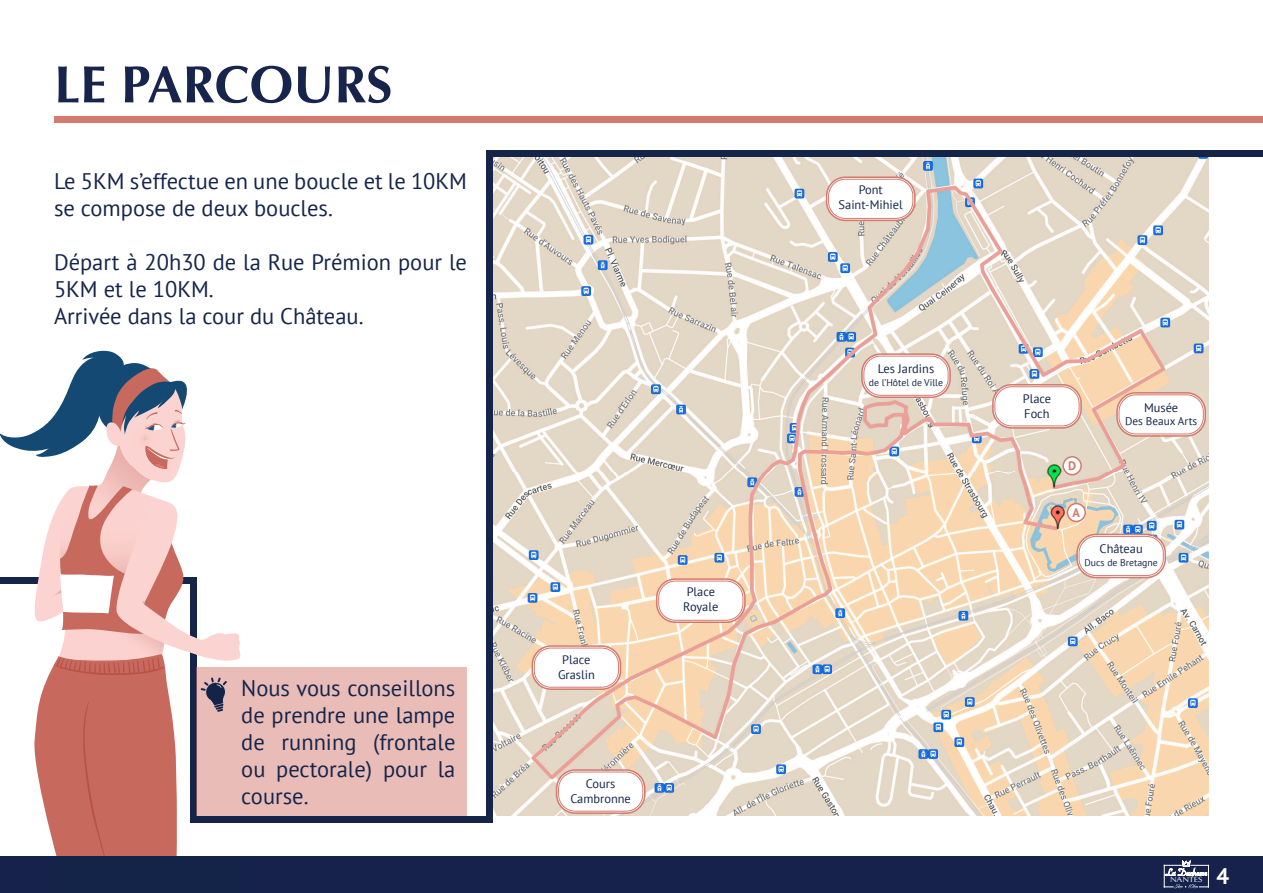
<style>
.page{position:relative;width:1263px;height:893px;background:#fff}
.page>*{position:absolute;margin:0;border:0;box-sizing:border-box;transform-origin:0 0}
.t1{font:700 52.5px "Optima";color:#17244b}
.t2{font:22.5px/27px "PT Sans";color:#15254a}
.t3{font:700 22.5px "PT Sans";color:#fff}
.t4{font:12.45px "PT Sans";color:#15254a}
.t5{font:700 12.45px "PT Sans";color:#d47a6f}
.t6{font:11.25px "PT Sans";color:#15254a}
.t7{font:10.5px "Savoye Let Plain";color:#fff;scale:1.13 1}
.t8{font:9.75px "PT Sans";color:#15254a}
.t9{font:7.65px "Optima";color:#fff;scale:1.14 1}
</style>
<div class="page">
<div style="left:0;top:856px;width:1263px;height:37px;background:#17224c"></div>
<svg style="left:1164px;top:861px;width:45px;height:27px"></svg>
<img style="left:492px;top:157px;width:716px;height:315px">
<img style="left:492px;top:472px;width:716px;height:344px">
<div style="left:54px;top:116px;width:1209px;height:6px;background:#d47a6f"></div>
<div style="left:486px;top:150px;width:777px;height:6px;background:#15254a"></div>
<div style="left:190px;top:816px;width:302px;height:6px;background:#15254a"></div>
<div style="left:486px;top:150px;width:6px;height:670px;background:#15254a"></div>
<div style="left:197px;top:668px;width:270px;height:148px;background:#e9bcb7"></div>
<svg style="left:0;top:350px;width:240px;height:506px"></svg>
<div style="left:827px;top:178px;width:87px;height:42px;background:#fff;border-radius:18px"></div>
<div style="left:826px;top:176px;width:89px;height:45px;border:2px solid #d47a6f;border-radius:19px"></div>
<div style="left:828px;top:179px;width:85px;height:40px;border:1px solid #d47a6f;border-radius:17px"></div>
<div style="left:863px;top:355px;width:86px;height:42px;background:#fff;border-radius:18px"></div>
<div style="left:861px;top:353px;width:90px;height:45px;border:2px solid #d47a6f;border-radius:19px"></div>
<div style="left:864px;top:356px;width:84px;height:40px;border:1px solid #d47a6f;border-radius:17px"></div>
<div style="left:993px;top:385px;width:87px;height:42px;background:#fff;border-radius:18px"></div>
<div style="left:992px;top:384px;width:90px;height:45px;border:2px solid #d47a6f;border-radius:19px"></div>
<div style="left:994px;top:386px;width:85px;height:40px;border:1px solid #d47a6f;border-radius:17px"></div>
<div style="left:1118px;top:394px;width:86px;height:41px;background:#fff;border-radius:18px"></div>
<div style="left:1116px;top:392px;width:90px;height:45px;border:2px solid #d47a6f;border-radius:19px"></div>
<div style="left:1119px;top:395px;width:84px;height:39px;border:1px solid #d47a6f;border-radius:17px"></div>
<div style="left:1078px;top:535px;width:86px;height:42px;background:#fff;border-radius:18px"></div>
<div style="left:1076px;top:534px;width:90px;height:44px;border:2px solid #d47a6f;border-radius:19px"></div>
<div style="left:1079px;top:536px;width:84px;height:40px;border:1px solid #d47a6f;border-radius:17px"></div>
<div style="left:657px;top:580px;width:87px;height:41px;background:#fff;border-radius:18px"></div>
<div style="left:656px;top:578px;width:90px;height:45px;border:2px solid #d47a6f;border-radius:19px"></div>
<div style="left:658px;top:581px;width:85px;height:39px;border:1px solid #d47a6f;border-radius:17px"></div>
<div style="left:557px;top:771px;width:87px;height:41px;background:#fff;border-radius:18px"></div>
<div style="left:556px;top:769px;width:89px;height:45px;border:2px solid #d47a6f;border-radius:19px"></div>
<div style="left:558px;top:772px;width:85px;height:39px;border:1px solid #d47a6f;border-radius:17px"></div>
<div style="left:533px;top:647px;width:87px;height:41px;background:#fff;border-radius:18px"></div>
<div style="left:531px;top:645px;width:90px;height:45px;border:2px solid #d47a6f;border-radius:19px"></div>
<div style="left:534px;top:648px;width:85px;height:39px;border:1px solid #d47a6f;border-radius:17px"></div>
<div style="left:1063px;top:457px;width:18px;height:18px;background:#fff;border-radius:50%"></div>
<div style="left:1062px;top:456px;width:20px;height:19px;border:2px solid #d47a6f;border-radius:50%"></div>
<div style="left:1067px;top:504px;width:18px;height:17px;background:#fff;border-radius:50%"></div>
<div style="left:1066px;top:503px;width:20px;height:19px;border:2px solid #d47a6f;border-radius:50%"></div>
<p class="t1" style="left:54px;top:54px;width:340px">LE PARCOURS</p>
<p class="t2" style="left:54px;top:167px;width:415px">Le 5KM s’effectue en une boucle et le 10KM se compose de deux boucles.</p>
<p class="t2" style="left:54px;top:248px;width:415px">Départ à 20h30 de la Rue Prémion pour le<br>5KM et le 10KM.</p>
<p class="t2" style="left:54px;top:302px;width:311px">Arrivée dans la cour du Château.</p>
<p class="t2" style="left:241px;top:674px;width:216px;text-align:justify">Nous vous conseillons de prendre une lampe de running (frontale ou pectorale) pour la course.</p>
<p class="t4" style="left:562px;top:652px;width:30px">Place</p>
<p class="t4" style="left:558px;top:667px;width:38px">Graslin</p>
<p class="t4" style="left:586px;top:776px;width:31px">Cours</p>
<p class="t4" style="left:570px;top:791px;width:62px">Cambronne</p>
<p class="t4" style="left:687px;top:584px;width:30px">Place</p>
<p class="t4" style="left:683px;top:598px;width:37px">Royale</p>
<p class="t4" style="left:859px;top:182px;width:26px">Pont</p>
<p class="t4" style="left:839px;top:197px;width:66px">Saint-Mihiel</p>
<p class="t4" style="left:878px;top:360px;width:58px">Les Jardins</p>
<p class="t8" style="left:869px;top:377px;width:76px">de l’Hôtel de Ville</p>
<p class="t4" style="left:1023px;top:391px;width:30px">Place</p>
<p class="t4" style="left:1024px;top:405px;width:27px">Foch</p>
<p class="t5" style="left:1068px;top:457px;width:10px">D</p>
<p class="t5" style="left:1072px;top:504px;width:9px">A</p>
<p class="t4" style="left:1144px;top:399px;width:36px">Musée</p>
<p class="t6" style="left:1125px;top:414px;width:74px">Des Beaux Arts</p>
<p class="t4" style="left:1099px;top:541px;width:45px">Château</p>
<p class="t8" style="left:1084px;top:556px;width:75px">Ducs de Bretagne</p>
<p class="t7" style="left:1165px;top:865px;width:39px">La Duchesse</p>
<p class="t9" style="left:1170px;top:875px;width:30px">NANTES</p>
<p class="t3" style="left:1216px;top:861px;width:14px">4</p>
</div>
